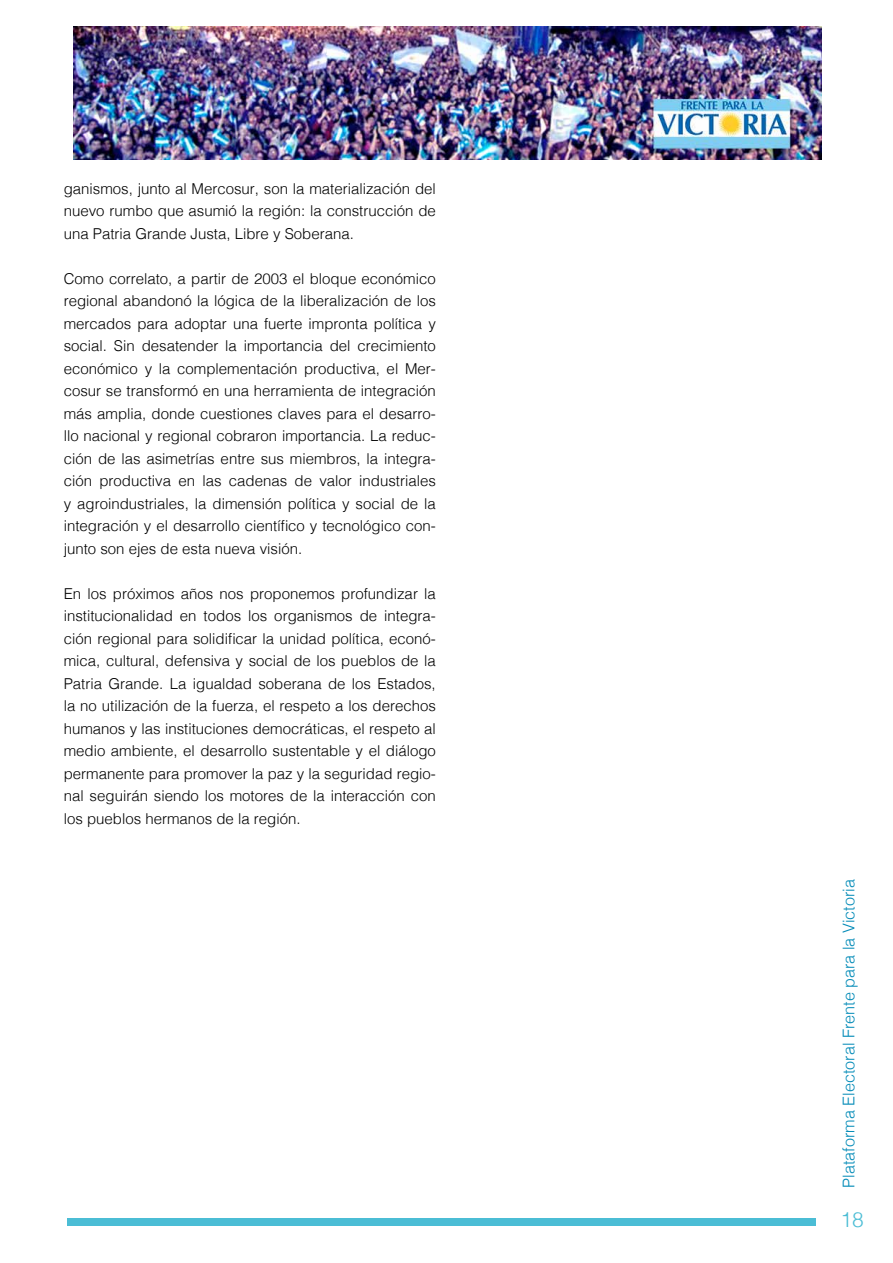
<style>
.page{position:relative;width:893px;height:1263px;background:#fff}
.page>*{position:absolute;margin:0;border:0;box-sizing:border-box;transform-origin:0 0}
.t1{font:300 21px "Helvetica";color:#4bbdd5}
.t2{font:300 16.2px "Helvetica";color:#008ab7}
.t3{font:300 15px/22.5px "Helvetica";color:#000;text-align:justify}
</style>
<div class="page">
<div style="left:67px;top:1218px;width:748px;height:7px;background:#4bbdd5"></div>
<img style="left:73px;top:27px;width:748px;height:133px">
<p class="t3" style="left:64px;top:176px;width:374px">ganismos, junto al Mercosur, son la materialización del nuevo rumbo que asumió la región: la construcción de una Patria Grande Justa, Libre y Soberana.</p>
<p class="t3" style="left:64px;top:266px;width:374px">Como correlato, a partir de 2003 el bloque económico regional abandonó la lógica de la liberalización de los mercados para adoptar una fuerte impronta política y social. Sin desatender la importancia del crecimiento económico y la complementación productiva, el Mer&shy;cosur se transformó en una herramienta de integración más amplia, donde cuestiones claves para el desarro&shy;llo nacional y regional cobraron importancia. La reduc&shy;ción de las asimetrías entre sus miembros, la integra&shy;ción productiva en las cadenas de valor industriales y agroindustriales, la dimensión política y social de la integración y el desarrollo científico y tecnológico con&shy;junto son ejes de esta nueva visión.</p>
<p class="t3" style="left:64px;top:581px;width:374px">En los próximos años nos proponemos profundizar la institucionalidad en todos los organismos de integra&shy;ción regional para solidificar la unidad política, econó&shy;mica, cultural, defensiva y social de los pueblos de la Patria Grande. La igualdad soberana de los Estados, la no utilización de la fuerza, el respeto a los derechos humanos y las instituciones democráticas, el respeto al medio ambiente, el desarrollo sustentable y el diálogo permanente para promover la paz y la seguridad regio&shy;nal seguirán siendo los motores de la interacción con los pueblos hermanos de la región.</p>
<p class="t2" style="left:835px;top:1188px;width:310px;rotate:-90deg">Plataforma Electoral Frente para la Victoria</p>
<h1 class="t1" style="left:841px;top:1202px;width:25px">18</h1>
</div>
